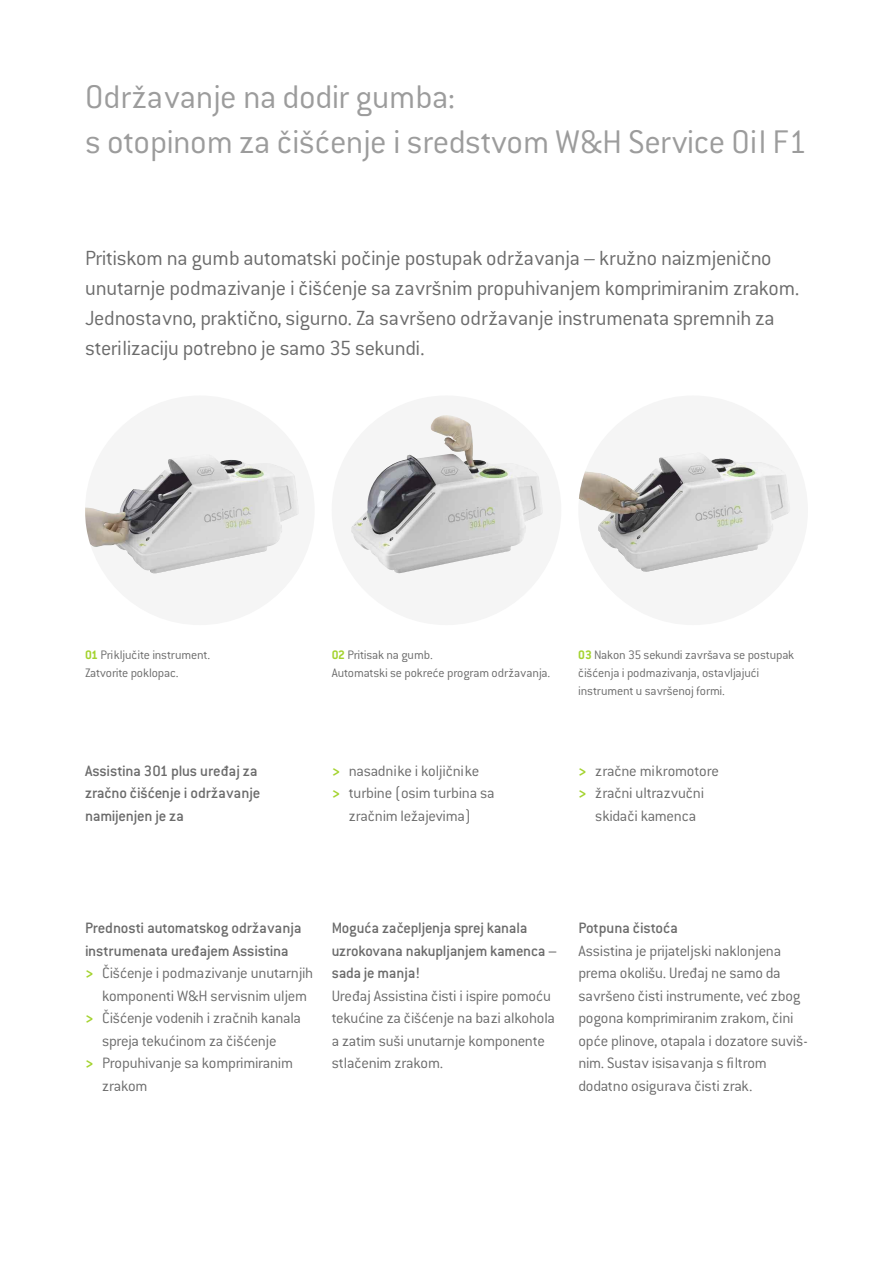
<style>
.page{position:relative;width:893px;height:1263px;background:#fff}
.page>*{position:absolute;margin:0;border:0;box-sizing:border-box;transform-origin:0 0}
.t1{font:300 36px/45px "ITC Conduit LTCE";letter-spacing:-.01em;color:#9c9c9c}
.t2{font:300 22.5px/30px "ITC Conduit LTCE";letter-spacing:-.015em;color:#6b6b6b}
.t3{font:300 16.5px/22.5px "ITC Conduit LTCE";letter-spacing:-.015em;color:#6b6b6b}
.t4{font:500 16.5px/22.5px "ITC Conduit LTCE";letter-spacing:-.01em;color:#6b6b6b}
.t5{font:300 13.5px/18px "ITC Conduit LTCE";letter-spacing:-.01em;color:#6b6b6b}
.s1{font-weight:700;color:#a4d32f}
</style>
<div class="page">
<div style="left:85px;top:395px;width:230px;height:230px;background:#f5f5f5;border-radius:115px"></div>
<img style="left:85px;top:458px;width:212px;height:116px">
<div style="left:332px;top:395px;width:229px;height:230px;background:#f5f5f5;border-radius:115px"></div>
<img style="left:351px;top:415px;width:191px;height:158px">
<div style="left:578px;top:395px;width:230px;height:230px;background:#f5f5f5;border-radius:115px"></div>
<img style="left:579px;top:456px;width:210px;height:116px">
<h1 class="t1" style="left:85px;top:78px;width:723px">Održavanje na dodir gumba:<br>s otopinom za čišćenje i sredstvom W&amp;H Service Oil F1</h1>
<p class="t2" style="left:85px;top:246px;width:716px">Pritiskom na gumb automatski počinje postupak održavanja – kružno naizmjenično unutarnje podmazivanje i čišćenje sa završnim propuhivanjem komprimiranim zrakom.<br>Jednostavno, praktično, sigurno. Za savršeno održavanje instrumenata spremnih za sterilizaciju potrebno je samo 35 sekundi.</p>
<p class="t5" style="left:85px;top:647px;width:127px"><span class="s1">01</span> Priključite instrument.<br>Zatvorite poklopac.</p>
<p class="t5" style="left:332px;top:647px;width:220px"><span class="s1">02</span> Pritisak na gumb.<br>Automatski se pokreće program održavanja.</p>
<p class="t5" style="left:578px;top:647px;width:218px"><span class="s1">03</span> Nakon 35 sekundi završava se postupak čišćenja i podmazivanja, ostavljajući instrument u savršenoj formi.</p>
<p class="t3" style="left:332px;top:761px;width:149px"><span class="s1">&gt;</span> nasadnike i koljičnike</p>
<p class="t3" style="left:332px;top:784px;width:164px"><span class="s1">&gt;</span> turbine (osim turbina sa</p>
<p class="t3" style="left:349px;top:806px;width:124px">zračnim ležajevima)</p>
<p class="t4" style="left:85px;top:761px;width:177px">Assistina 301 plus uređaj za zračno čišćenje i održavanje namijenjen je za</p>
<p class="t3" style="left:578px;top:761px;width:142px"><span class="s1">&gt;</span> zračne mikromotore</p>
<p class="t3" style="left:578px;top:784px;width:127px"><span class="s1">&gt;</span> žračni ultrazvučni</p>
<p class="t3" style="left:595px;top:806px;width:102px">skidači kamenca</p>
<p class="t4" style="left:85px;top:918px;width:218px">Prednosti automatskog održavanja</p>
<p class="t4" style="left:85px;top:941px;width:205px">instrumenata uređajem Assistina</p>
<p class="t3" style="left:85px;top:964px;width:230px"><span class="s1">&gt;</span> Čišćenje i podmazivanje unutarnjih</p>
<p class="t3" style="left:102px;top:986px;width:206px">komponenti W&amp;H servisnim uljem</p>
<p class="t3" style="left:85px;top:1009px;width:217px"><span class="s1">&gt;</span> Čišćenje vodenih i zračnih kanala</p>
<p class="t3" style="left:102px;top:1031px;width:176px">spreja tekućinom za čišćenje</p>
<p class="t3" style="left:85px;top:1054px;width:210px"><span class="s1">&gt;</span> Propuhivanje sa komprimiranim</p>
<p class="t3" style="left:102px;top:1076px;width:47px">zrakom</p>
<p class="t4" style="left:332px;top:918px;width:226px">Moguća začepljenja sprej kanala uzrokovana nakupljanjem kamenca – sada je manja!</p>
<p class="t3" style="left:332px;top:986px;width:225px">Uređaj Assistina čisti i ispire pomoću tekućine za čišćenje na bazi alkohola a zatim suši unutarnje komponente stlačenim zrakom.</p>
<p class="t4" style="left:578px;top:918px;width:101px">Potpuna čistoća</p>
<p class="t3" style="left:578px;top:941px;width:231px">Assistina je prijateljski naklonjena prema okolišu. Uređaj ne samo da savršeno čisti instrumente, već zbog pogona komprimiranim zrakom, čini opće plinove, otapala i dozatore suviš&shy;nim. Sustav isisavanja s filtrom dodatno osigurava čisti zrak.</p>
</div>
